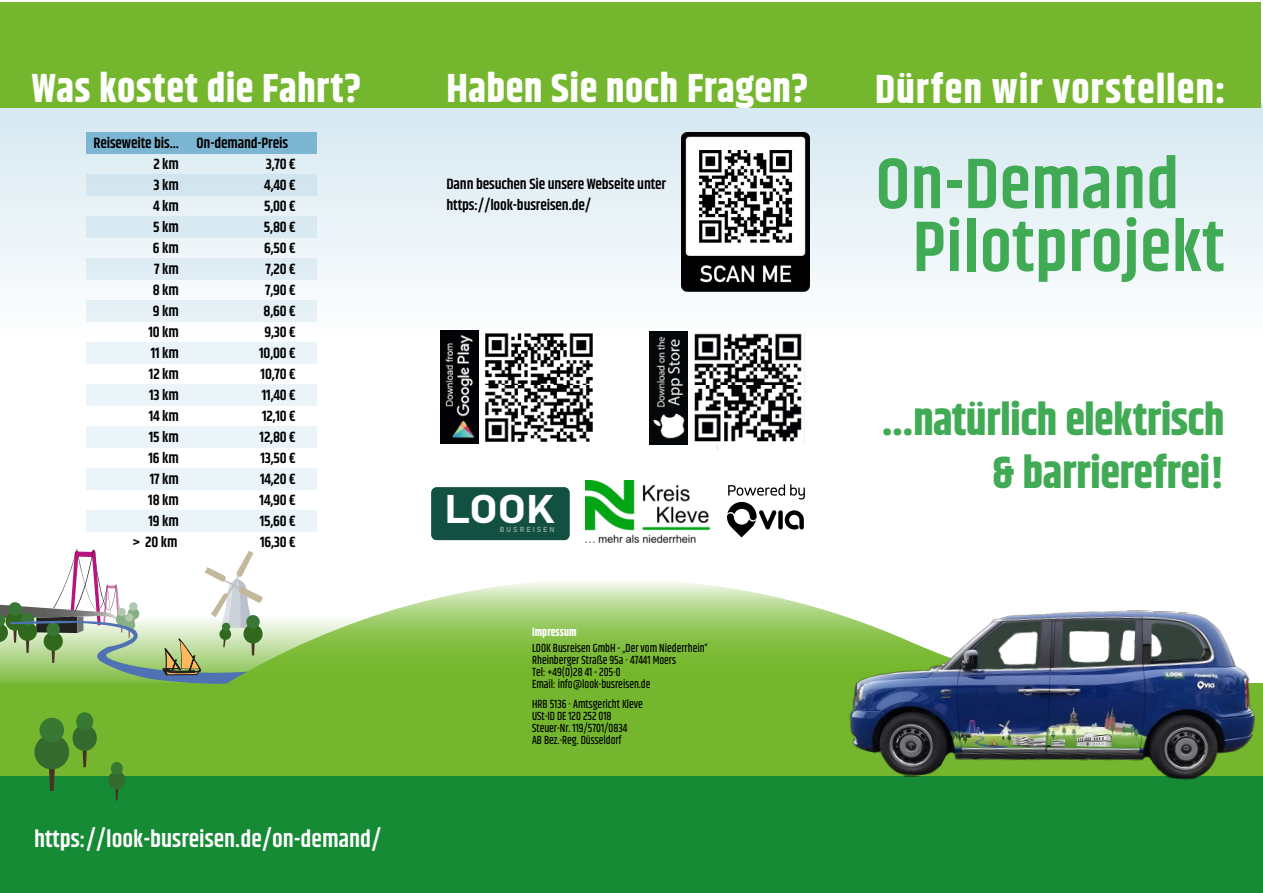
<style>
.page{position:relative;width:1263px;height:893px;background:#fff}
.page>*{position:absolute;margin:0;border:0;box-sizing:border-box;transform-origin:0 0}
.t1{font:600 72px "Khand";letter-spacing:.005em;color:#40aa55}
.t2{font:700 45px/52.5px "Khand";letter-spacing:-.015em;color:#40aa55;text-align:right}
.t3{font:700 40.5px "Khand";letter-spacing:.015em;color:#fff}
.t4{font:700 39.45px "Bahnschrift";color:#fff;scale:1.14 1}
.t5{font:600 24px "Khand";color:#fff}
.t6{font:600 15px/21px "Khand";letter-spacing:-.01em;color:#000;text-align:right}
.t7{font:500 12px/12px "Khand";color:#000;scale:.9 1}
.t8{font:700 12px "Khand";letter-spacing:.005em;color:#fff;scale:.9 1}
.t9{font:700 7.2px "Bahnschrift";color:#8aa194}
.s1{font-style:inherit}
</style>
<div class="page">
<div style="left:0;top:684px;width:1263px;height:103px;background:#74b72e"></div>
<div style="left:0;top:776px;width:1263px;height:117px;background:#158b35"></div>
<div style="left:0;top:104px;width:1263px;height:238px;background:linear-gradient(to bottom,#d3e6ea,#fff)"></div>
<svg style="left:727px;top:484px;width:78px;height:53px"></svg>
<div style="left:86px;top:132px;width:230px;height:21px;background:#7cb5d2"></div>
<div style="left:86px;top:174px;width:230px;height:21px;background:#d3e6ef"></div>
<div style="left:86px;top:216px;width:230px;height:21px;background:#d9eaf2"></div>
<div style="left:86px;top:258px;width:230px;height:21px;background:#dfecf3"></div>
<div style="left:86px;top:300px;width:230px;height:21px;background:#e5f0f6"></div>
<div style="left:86px;top:342px;width:230px;height:21px;background:#ebf4f8"></div>
<div style="left:86px;top:384px;width:230px;height:21px;background:#ebf4f8"></div>
<div style="left:86px;top:426px;width:230px;height:21px;background:#ebf4f8"></div>
<div style="left:86px;top:468px;width:230px;height:21px;background:#ebf4f8"></div>
<div style="left:86px;top:510px;width:230px;height:21px;background:#ebf4f8"></div>
<svg style="left:0;top:549px;width:254px;height:135px"></svg>
<svg style="left:49px;top:769px;width:6px;height:22px"></svg>
<div style="left:34px;top:735px;width:35px;height:34px;background:#346a2d;border-radius:50%"></div>
<div style="left:40px;top:718px;width:24px;height:24px;background:#377832;border-radius:50%"></div>
<svg style="left:82px;top:751px;width:5px;height:16px"></svg>
<div style="left:72px;top:725px;width:25px;height:26px;background:#346a2d;border-radius:50%"></div>
<div style="left:76px;top:712px;width:17px;height:19px;background:#377832;border-radius:50%"></div>
<svg style="left:115px;top:789px;width:4px;height:11px"></svg>
<div style="left:108px;top:771px;width:17px;height:18px;background:#346a2d;border-radius:50%"></div>
<div style="left:111px;top:762px;width:12px;height:13px;background:#377832;border-radius:50%"></div>
<svg style="left:226px;top:578px;width:621px;height:106px"></svg>
<div style="left:0;top:2px;width:1260px;height:105px;background:#74b72e"></div>
<div style="left:431px;top:487px;width:138px;height:53px;background:#125042;border-radius:5px"></div>
<img style="left:482px;top:331px;width:113px;height:111px">
<img style="left:441px;top:331px;width:37px;height:113px">
<svg style="left:647px;top:332px;width:44px;height:113px"></svg>
<img style="left:691px;top:332px;width:113px;height:110px">
<img style="left:649px;top:332px;width:38px;height:112px">
<img style="left:585px;top:481px;width:124px;height:61px">
<img style="left:682px;top:132px;width:128px;height:159px">
<img style="left:847px;top:609px;width:414px;height:171px">
<h3 class="t3" style="left:32px;top:60px;width:331px">Was kostet die Fahrt?</h3>
<h3 class="t3" style="left:446px;top:60px;width:364px">Haben Sie noch Fragen?</h3>
<p class="t6" style="left:93px;top:133px;width:87px">Reiseweite bis...<br>2 km<br>3 km<br>4 km<br>5 km<br>6 km<br>7 km<br>8 km<br>9 km<br>10 km<br>11 km<br>12 km<br>13 km<br>14 km<br>15 km<br>16 km<br>17 km<br>18 km<br>19 km<br><span class="s1">&gt;</span> 20 km</p>
<p class="t6" style="left:197px;top:133px;width:93px">On-demand-Preis</p>
<p class="t6" style="left:266px;top:154px;width:32px">3,70 €</p>
<p class="t6" style="left:264px;top:175px;width:33px">4,40 €</p>
<p class="t6" style="left:264px;top:196px;width:33px">5,00 €</p>
<p class="t6" style="left:264px;top:217px;width:34px">5,80 €</p>
<p class="t6" style="left:264px;top:238px;width:33px">6,50 €</p>
<p class="t6" style="left:266px;top:259px;width:32px">7,20 €</p>
<p class="t6" style="left:265px;top:280px;width:32px">7,90 €</p>
<p class="t6" style="left:264px;top:301px;width:34px">8,60 €</p>
<p class="t6" style="left:264px;top:322px;width:33px">9,30 €</p>
<p class="t6" style="left:259px;top:343px;width:38px">10,00 €</p>
<p class="t6" style="left:261px;top:364px;width:37px">10,70 €</p>
<p class="t6" style="left:262px;top:385px;width:36px">11,40 €</p>
<p class="t6" style="left:262px;top:406px;width:35px">12,10 €</p>
<p class="t6" style="left:260px;top:427px;width:38px">12,80 €</p>
<p class="t6" style="left:260px;top:448px;width:37px">13,50 €</p>
<p class="t6" style="left:260px;top:469px;width:37px">14,20 €</p>
<p class="t6" style="left:260px;top:490px;width:38px">14,90 €</p>
<p class="t6" style="left:260px;top:511px;width:38px">15,60 €</p>
<p class="t6" style="left:260px;top:532px;width:37px">16,30 €</p>
<h3 class="t5" style="left:34px;top:823px;width:349px">https://look-busreisen.de/on-demand/</h3>
<p class="t6" style="left:446px;top:175px;width:221px;text-align:left">Dann besuchen Sie unsere Webseite unter https://look-busreisen.de/</p>
<h3 class="t4" style="left:444px;top:479px;width:98px">LOOK</h3>
<p class="t9" style="left:500px;top:524px;width:56px">B U S R E I S E N</p>
<p class="t8" style="left:532px;top:623px;width:51px">Impressum</p>
<p class="t7" style="left:532px;top:642px;width:197px">LOOK Busreisen GmbH - „Der vom Niederrhein“ Rheinberger Straße 95a · 47441 Moers<br>Tel: +49(0)28 41 - 205-0<br>Email: info@look-busreisen.de</p>
<p class="t7" style="left:532px;top:699px;width:125px">HRB 5136 · Amtsgericht Kleve<br>USt-ID DE 120 252 018<br>Steuer-Nr. 119/5701/0834<br>AB Bez.-Reg. Düsseldorf</p>
<h3 class="t3" style="left:875px;top:60px;width:352px">Dürfen wir vorstellen:</h3>
<h1 class="t1" style="left:876px;top:136px;width:305px">On-Demand</h1>
<h1 class="t1" style="left:913px;top:199px;width:313px">Pilotprojekt</h1>
<h2 class="t2" style="left:882px;top:396px;width:344px">...natürlich elektrisch &amp; barrierefrei!</h2>
</div>
